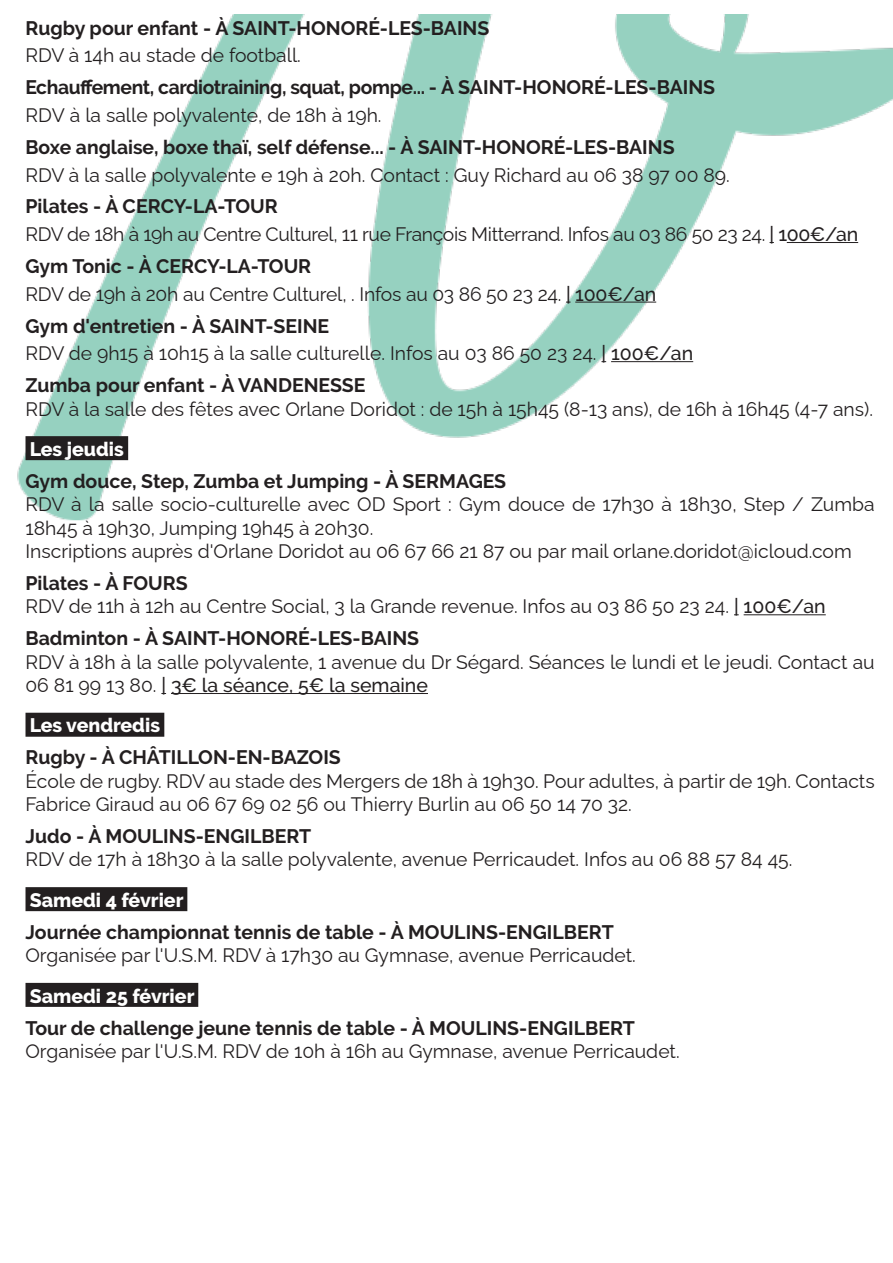
<style>
.page{position:relative;width:893px;height:1263px;background:#fff}
.page>*{position:absolute;margin:0;border:0;box-sizing:border-box;transform-origin:0 0}
.t1{font:19.5px/23.4px "Raleway";color:#231f20}
.t2{font:700 19.5px "Raleway";color:#231f20}
.t3{font:19.5px "Raleway";letter-spacing:-.02em;color:#231f20}
.t4{font:700 19.5px "Raleway";letter-spacing:-.02em;color:#231f20}
.t5{font:800 19.5px "Raleway";color:#fff}
.s1{font-weight:500}
</style>
<div class="page">
<img style="left:17px;top:15px;width:876px;height:506px">
<hr style="left:787px;top:242px;width:71px;height:1px;background:#231f20">
<hr style="left:575px;top:302px;width:81px;height:1px;background:#231f20">
<hr style="left:611px;top:361px;width:82px;height:1px;background:#231f20">
<div style="left:26px;top:436px;width:102px;height:24px;background:#231f20"></div>
<hr style="left:744px;top:614px;width:82px;height:1px;background:#231f20">
<hr style="left:171px;top:693px;width:257px;height:1px;background:#231f20">
<div style="left:26px;top:713px;width:138px;height:24px;background:#231f20"></div>
<div style="left:26px;top:887px;width:161px;height:24px;background:#231f20"></div>
<div style="left:26px;top:983px;width:172px;height:24px;background:#231f20"></div>
<p class="t2" style="left:26px;top:17px;width:465px">Rugby pour enfant - À SAINT-HONORÉ-LES-BAINS</p>
<p class="t1" style="left:26px;top:42px;width:277px">RDV à 14h au stade de football.</p>
<p class="t4" style="left:26px;top:76px;width:691px">Echauffement, cardiotraining, squat, pompe... - À SAINT-HONORÉ-LES-BAINS</p>
<p class="t1" style="left:26px;top:101px;width:358px">RDV à la salle polyvalente, de 18h à 19h.</p>
<p class="t2" style="left:26px;top:136px;width:651px">Boxe anglaise, boxe thaï, self défense... - À SAINT-HONORÉ-LES-BAINS</p>
<p class="t1" style="left:26px;top:161px;width:706px">RDV à la salle polyvalente e 19h à 20h. Contact : Guy Richard au 06 38 97 00 89.</p>
<p class="t2" style="left:26px;top:195px;width:254px">Pilates - À CERCY-LA-TOUR</p>
<p class="t3" style="left:26px;top:219px;width:834px">RDV de 18h à 19h au Centre Culturel, 11 rue François Mitterrand. Infos au 03 86 50 23 24. <span class="s1">| 100€/an</span></p>
<p class="t2" style="left:26px;top:255px;width:287px">Gym Tonic - À CERCY-LA-TOUR</p>
<p class="t1" style="left:26px;top:280px;width:632px">RDV de 19h à 20h au Centre Culturel, . Infos au 03 86 50 23 24. <span class="s1">| 100€/an</span></p>
<p class="t2" style="left:26px;top:314px;width:305px">Gym d'entretien - À SAINT-SEINE</p>
<p class="t1" style="left:26px;top:339px;width:669px">RDV de 9h15 à 10h15 à la salle culturelle. Infos au 03 86 50 23 24. <span class="s1">| 100€/an</span></p>
<p class="t2" style="left:26px;top:374px;width:342px">Zumba pour enfant - À VANDENESSE</p>
<p class="t1" style="left:26px;top:395px;width:849px">RDV à la salle des fêtes avec Orlane Doridot : de 15h à 15h45 (8-13 ans), de 16h à 16h45 (4-7 ans).</p>
<p class="t5" style="left:30px;top:438px;width:96px">Les jeudis</p>
<p class="t2" style="left:26px;top:470px;width:482px">Gym douce, Step, Zumba et Jumping - À SERMAGES</p>
<p class="t1" style="left:26px;top:490px;width:851px">RDV à la salle socio-culturelle avec OD Sport : Gym douce de 17h30 à 18h30, Step / Zumba<br>18h45 à 19h30, Jumping 19h45 à 20h30.</p>
<p class="t1" style="left:26px;top:537px;width:828px">Inscriptions auprès d'Orlane Doridot au 06 67 66 21 87 ou par mail orlane.doridot@icloud.com</p>
<p class="t2" style="left:26px;top:572px;width:164px">Pilates - À FOURS</p>
<p class="t1" style="left:26px;top:593px;width:802px">RDV de 11h à 12h au Centre Social, 3 la Grande revenue. Infos au 03 86 50 23 24. <span class="s1">| 100€/an</span></p>
<p class="t2" style="left:26px;top:627px;width:395px">Badminton - À SAINT-HONORÉ-LES-BAINS</p>
<p class="t1" style="left:26px;top:648px;width:851px">RDV à 18h à la salle polyvalente, 1 avenue du Dr Ségard. Séances le lundi et le jeudi. Contact au<br>06 81 99 13 80. <span class="s1">| 3€ la séance, 5€ la semaine</span></p>
<p class="t5" style="left:30px;top:714px;width:132px">Les vendredis</p>
<p class="t2" style="left:26px;top:746px;width:317px">Rugby - À CHÂTILLON-EN-BAZOIS</p>
<p class="t1" style="left:26px;top:767px;width:851px">École de rugby. RDV au stade des Mergers de 18h à 19h30. Pour adultes, à partir de 19h. Contacts<br>Fabrice Giraud au 06 67 69 02 56 ou Thierry Burlin au 06 50 14 70 32.</p>
<p class="t2" style="left:26px;top:825px;width:287px">Judo - À MOULINS-ENGILBERT</p>
<p class="t1" style="left:26px;top:846px;width:768px">RDV de 17h à 18h30 à la salle polyvalente, avenue Perricaudet. Infos au 06 88 57 84 45.</p>
<p class="t5" style="left:30px;top:889px;width:155px">Samedi 4 février</p>
<p class="t2" style="left:26px;top:921px;width:590px">Journée championnat tennis de table - À MOULINS-ENGILBERT</p>
<p class="t1" style="left:26px;top:941px;width:612px">Organisée par l'U.S.M. RDV à 17h30 au Gymnase, avenue Perricaudet.</p>
<p class="t5" style="left:30px;top:985px;width:166px">Samedi 25 février</p>
<p class="t2" style="left:26px;top:1016px;width:611px">Tour de challenge jeune tennis de table - À MOULINS-ENGILBERT</p>
<p class="t1" style="left:26px;top:1037px;width:656px">Organisée par l'U.S.M. RDV de 10h à 16h au Gymnase, avenue Perricaudet.</p>
</div>
